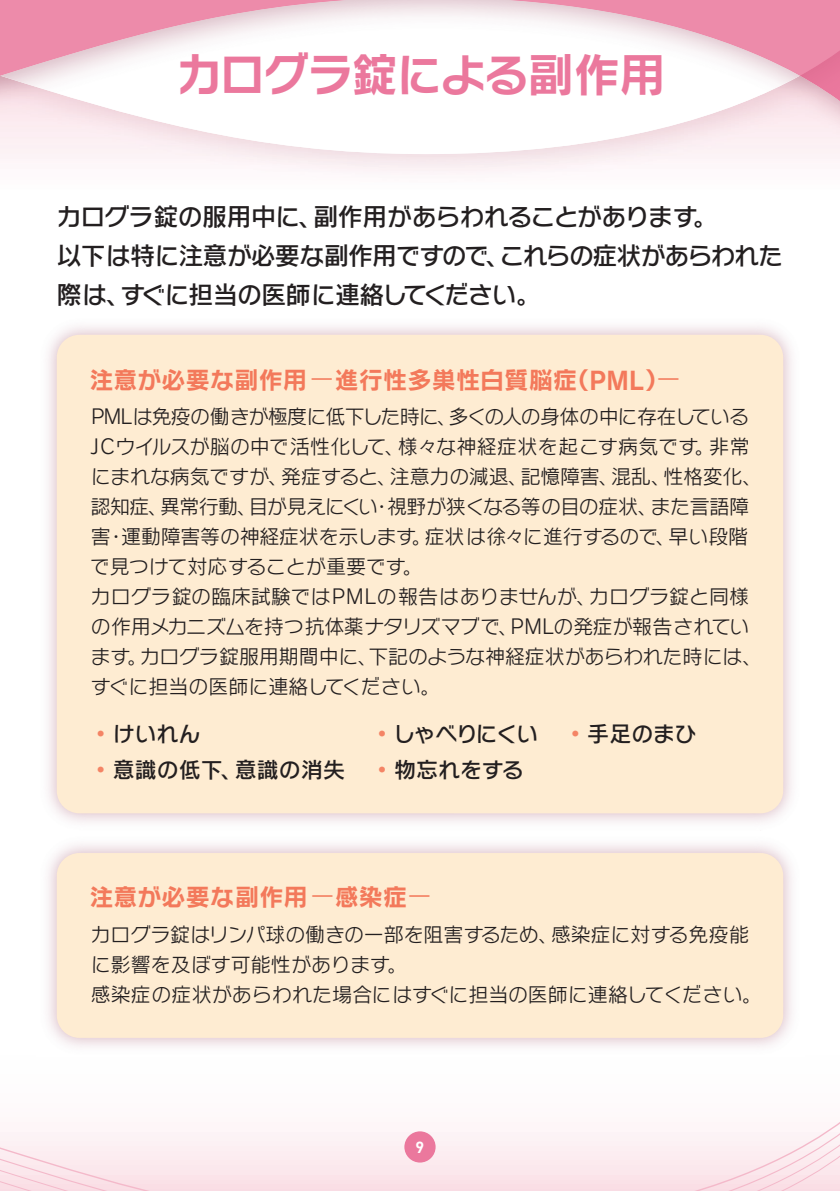
<style>
.page{position:relative;width:840px;height:1191px;background:#fff}
.page>*{position:absolute;margin:0;border:0;box-sizing:border-box;transform-origin:0 0}
.t1{font:46px "Rodin NTLG Pro B 90 pv RKSJ H";letter-spacing:-.04em;color:#eb789d}
.t2{font:25px/39px "Rodin NTLG Pro DB 90 pv RKSJ H";letter-spacing:-.04em;color:#231f20}
.t3{font:24px "Rodin NTLG Pro B 90 pv RKSJ H";letter-spacing:.01em;color:#f3795b}
.t4{font:22px "Rodin NTLG Pro DB 90 pv RKSJ H";color:#231f20}
.t5{font:22px "Rodin NTLG Pro DB 90 pv RKSJ H";letter-spacing:-.07em;color:#231f20}
.t6{font:20px/30px "Rodin NTLG Pro M 90 pv RKSJ H";letter-spacing:-.01em;color:#231f20}
.t7{font:700 16px "DIN Pro";color:#fff}
.s1{font-size:47.4px}
.s2{font-family:"Rodin NTLG Pro M 90 pv RKSJ H"}
.s3{font-size:24.8px}
</style>
<div class="page">
<img style="left:799px;top:76px;width:40px;height:25px">
<img style="left:0;top:76px;width:799px;height:78px">
<svg style="left:0;top:0;width:839px;height:76px"></svg>
<svg style="left:0;top:1122px;width:839px;height:69px"></svg>
<div style="left:404px;top:1131px;width:31px;height:31px;background:#eb789d;border-radius:50%"></div>
<img style="left:48px;top:326px;width:744px;height:496px">
<div style="left:57px;top:335px;width:725px;height:478px;background:#feecd2;border-radius:23px"></div>
<img style="left:48px;top:844px;width:744px;height:203px">
<div style="left:57px;top:853px;width:725px;height:184px;background:#feecd2;border-radius:23px"></div>
<h1 class="t1" style="left:177px;top:57px;width:490px"><span class="s1">カログラ</span>錠による副作用</h1>
<p class="t2" style="left:57px;top:201px;width:727px">カログラ錠の服用中に、副作用があらわれることがあります。<br>以下は特に注意が必要な副作用ですので、これらの症状があらわれた際は、すぐに担当の医師に連絡してください。</p>
<p class="t3" style="left:89px;top:370px;width:592px">注意が必要な副作用<span class="s2">ー</span>進行性多巣性白質脳症（<span class="s3">PML</span>）<span class="s2">ー</span></p>
<p class="t6" style="left:90px;top:404px;width:673px">PMLは免疫の働きが極度に低下した時に、多くの人の身体の中に存在しているJCウイルスが脳の中で活性化して、様々な神経症状を起こす病気です。非常にまれな病気ですが、発症すると、注意力の減退、記憶障害、混乱、性格変化、認知症、異常行動、目が見えにくい・視野が狭くなる等の目の症状、また言語障害・運動障害等の神経症状を示します。症状は徐々に進行するので、早い段階で見つけて対応することが重要です。<br>カログラ錠の臨床試験ではPMLの報告はありませんが、カログラ錠と同様の作用メカニズムを持つ抗体薬ナタリズマブで、PMLの発症が報告されています。カログラ錠服用期間中に、下記のような神経症状があらわれた時には、すぐに担当の医師に連絡してください。</p>
<p class="t4" style="left:97px;top:725px;width:105px"><sup>●</sup> けいれん</p>
<p class="t4" style="left:97px;top:761px;width:249px"><sup>●</sup> 意識の低下、意識の消失</p>
<p class="t5" style="left:379px;top:725px;width:160px"><sup>●</sup> しゃべりにくい</p>
<p class="t4" style="left:379px;top:761px;width:146px"><sup>●</sup> 物忘れをする</p>
<p class="t4" style="left:571px;top:725px;width:126px"><sup>●</sup> 手足のまひ</p>
<p class="t3" style="left:89px;top:888px;width:343px">注意が必要な副作用<span class="s2">ー</span>感染症<span class="s2">ー</span></p>
<p class="t6" style="left:91px;top:922px;width:672px">カログラ錠はリンパ球の働きの一部を阻害するため、感染症に対する免疫能に影響を及ぼす可能性があります。<br>感染症の症状があらわれた場合にはすぐに担当の医師に連絡してください。</p>
<p class="t7" style="left:415px;top:1137px;width:10px">9</p>
</div>
